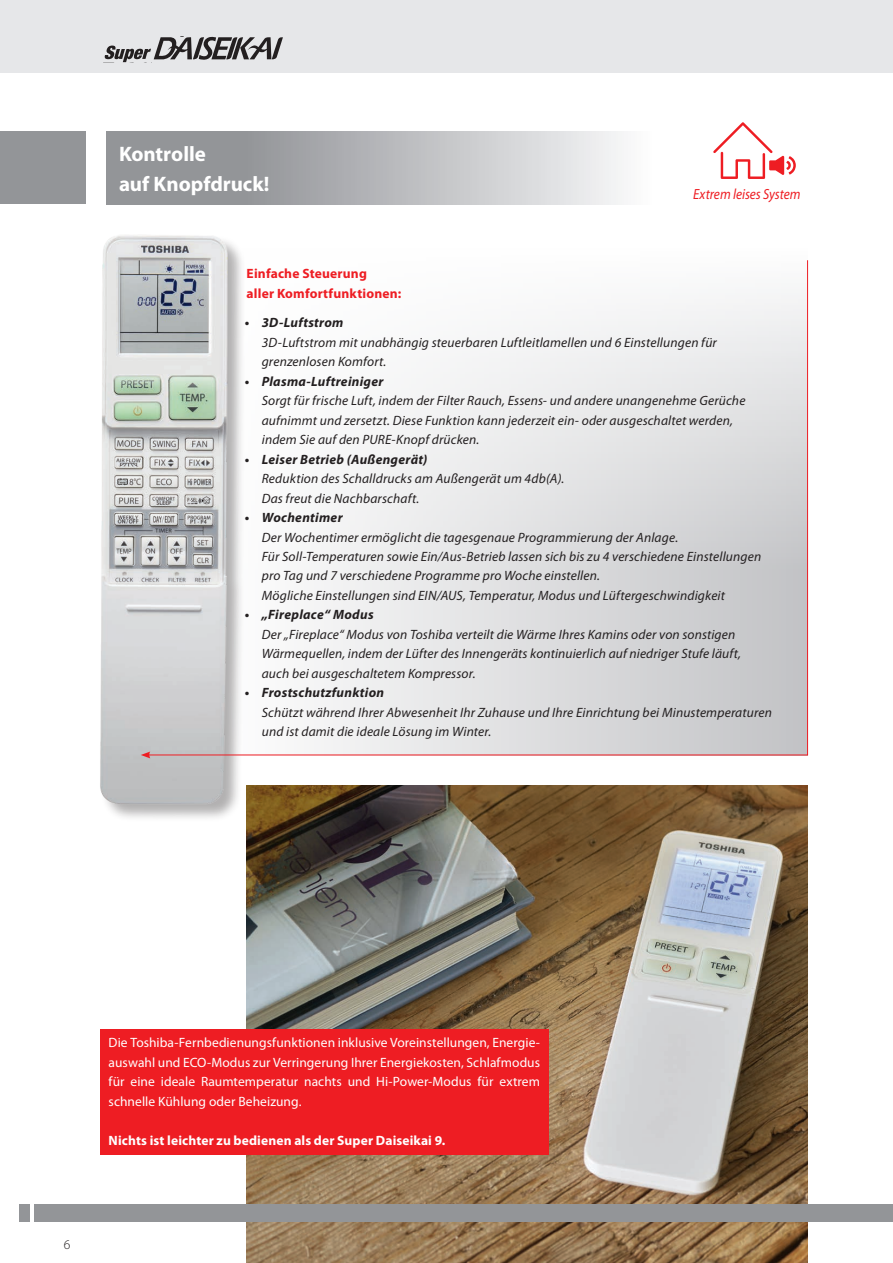
<style>
.page{position:relative;width:893px;height:1263px;background:#fff}
.page>*{position:absolute;margin:0;border:0;box-sizing:border-box;transform-origin:0 0}
.t1{font:700 21px/29.7px "Myriad Pro";letter-spacing:-.005em;color:#fff}
.t2{font:italic 14.7px "Myriad Pro";letter-spacing:-.005em;color:#ee1d23;scale:.9 1}
.t3{font:italic 13.5px/19.5px "Myriad Pro";letter-spacing:.01em;color:#231f20}
.t4{font:13.5px/19.5px "Myriad Pro";letter-spacing:.005em;color:#fff;text-align:justify}
.t5{font:italic 700 13.5px "Myriad Pro";letter-spacing:.02em;color:#231f20}
.t6{font:700 13.5px "Myriad Pro";letter-spacing:.01em;color:#fff}
.t7{font:700 13.5px/19.5px "Myriad Pro";letter-spacing:.015em;color:#ee1d23}
.t8{font:300 13.5px "Myriad Pro";color:#231f20}
</style>
<div class="page">
<svg style="left:106px;top:132px;width:516px;height:72px;background:#b5b7b9"></svg>
<div style="left:0;top:132px;width:85px;height:72px;background:#939598"></div>
<img style="left:247px;top:785px;width:561px;height:478px">
<div style="left:100px;top:234px;width:146px;height:588px;background:#231f20;opacity:.35"></div>
<img style="left:100px;top:234px;width:141px;height:576px">
<svg style="left:713px;top:122px;width:83px;height:57px"></svg>
<svg style="left:147px;top:259px;width:661px;height:497px"></svg>
<svg style="left:141px;top:751px;width:9px;height:7px"></svg>
<div style="left:35px;top:1204px;width:858px;height:17px;background:#939598"></div>
<div style="left:19px;top:1204px;width:11px;height:17px;background:#939598"></div>
<div style="left:0;top:0;width:893px;height:72px;background:#e6e7e9"></div>
<svg style="left:104px;top:37px;width:179px;height:26px"></svg>
<div style="left:100px;top:1029px;width:449px;height:125px;background:#ee1d23"></div>
<h1 class="t1" style="left:119px;top:138px;width:152px">Kontrolle<br>auf Knopfdruck!</h1>
<p class="t2" style="left:693px;top:185px;width:121px">Extrem leises System</p>
<p class="t7" style="left:247px;top:264px;width:156px">Einfache Steuerung<br>aller Komfortfunktionen:</p>
<p class="t5" style="left:245px;top:314px;width:100px">• 3D-Luftstrom</p>
<p class="t3" style="left:262px;top:332px;width:457px">3D-Luftstrom mit unabhängig steuerbaren Luftleitlamellen und 6 Einstellungen für grenzenlosen Komfort.</p>
<p class="t5" style="left:245px;top:372px;width:140px">• Plasma-Luftreiniger</p>
<p class="t3" style="left:262px;top:390px;width:485px">Sorgt für frische Luft, indem der Filter Rauch, Essens- und andere unangenehme Gerüche aufnimmt und zersetzt. Diese Funktion kann jederzeit ein- oder ausgeschaltet werden, indem Sie auf den PURE-Knopf drücken.</p>
<p class="t5" style="left:245px;top:450px;width:184px">• Leiser Betrieb (Außengerät)</p>
<p class="t3" style="left:262px;top:468px;width:304px">Reduktion des Schalldrucks am Außengerät um 4db(A).<br>Das freut die Nachbarschaft.</p>
<p class="t5" style="left:245px;top:509px;width:99px">• Wochentimer</p>
<p class="t3" style="left:262px;top:527px;width:501px">Der Wochentimer ermöglicht die tagesgenaue Programmierung der Anlage.<br>Für Soll-Temperaturen sowie Ein/Aus-Betrieb lassen sich bis zu 4 verschiedene Einstellungen pro Tag und 7 verschiedene Programme pro Woche einstellen.<br>Mögliche Einstellungen sind EIN/AUS, Temperatur, Modus und Lüftergeschwindigkeit</p>
<p class="t5" style="left:245px;top:606px;width:130px">• „Fireplace“ Modus</p>
<p class="t3" style="left:262px;top:624px;width:481px">Der „Fireplace“ Modus von Toshiba verteilt die Wärme Ihres Kamins oder von sonstigen<br>Wärmequellen, indem der Lüfter des Innengeräts kontinuierlich auf niedriger Stufe läuft, auch bei ausgeschaltetem Kompressor.</p>
<p class="t5" style="left:245px;top:684px;width:141px">• Frostschutzfunktion</p>
<p class="t3" style="left:262px;top:702px;width:512px">Schützt während Ihrer Abwesenheit Ihr Zuhause und Ihre Einrichtung bei Minustemperaturen und ist damit die ideale Lösung im Winter.</p>
<p class="t8" style="left:64px;top:1236px;width:8px">6</p>
<p class="t4" style="left:109px;top:1033px;width:433px">Die Toshiba-Fernbedienungsfunktionen inklusive Voreinstellungen, Energie&shy;auswahl und ECO-Modus zur Verringerung Ihrer Energiekosten, Schlafmodus für eine ideale Raumtemperatur nachts und Hi-Power-Modus für extrem schnelle Kühlung oder Beheizung.</p>
<p class="t6" style="left:109px;top:1131px;width:338px">Nichts ist leichter zu bedienen als der Super Daiseikai 9.</p>
</div>
